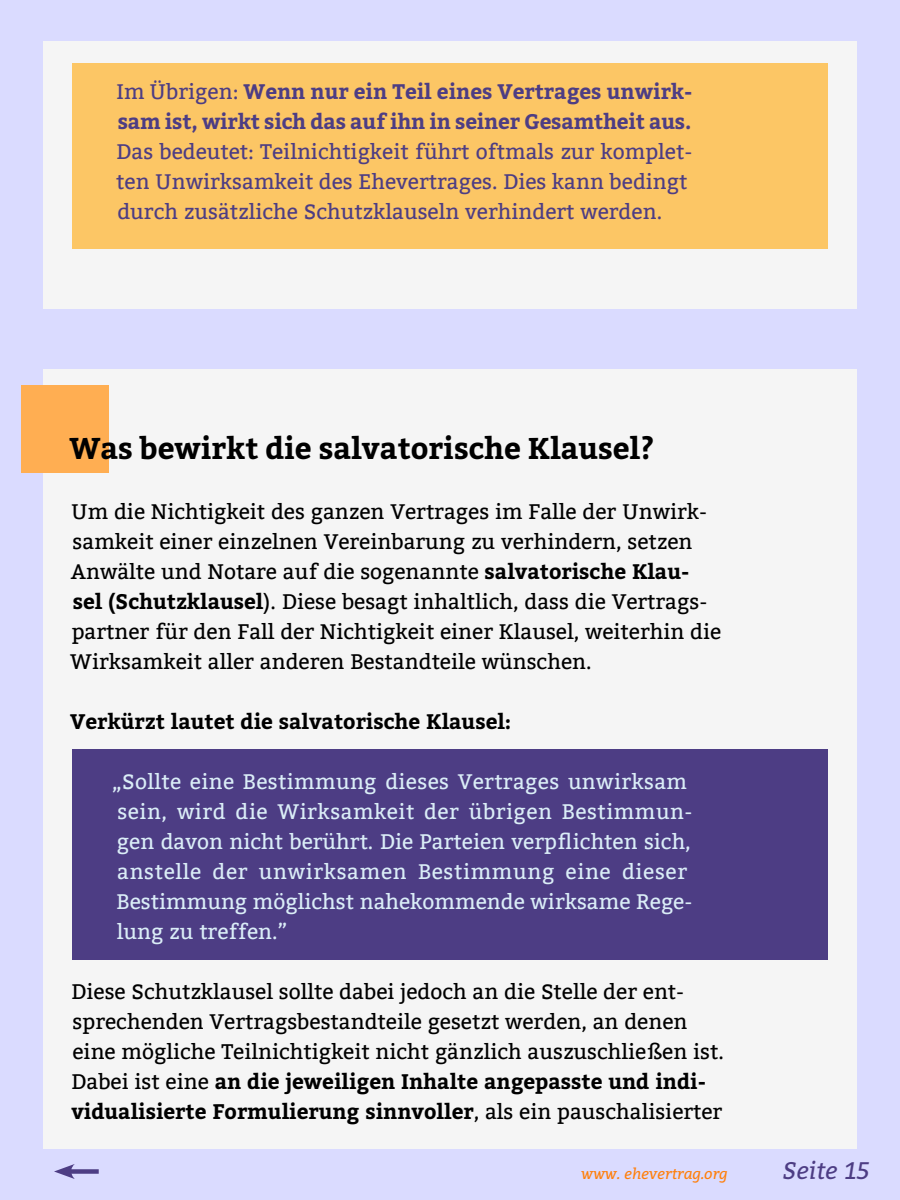
<style>
.page{position:relative;width:900px;height:1200px;background:#dadbff}
.page>*{position:absolute;margin:0;border:0;box-sizing:border-box;transform-origin:0 0}
.t1{font:700 30px "Bitter";color:#000}
.t2{font:italic 24px "Bitter";color:#4d3d84}
.t3{font:21px/30px "Bitter";color:#000}
.t4{font:21px/30px "Bitter";letter-spacing:.015em;color:#daedf7}
.t5{font:21px/30px "Bitter";color:#4d3d84}
.t6{font:700 21px/30px "Bitter";letter-spacing:-.01em;color:#4d3d84}
.t7{font:700 21px "Bitter";color:#000}
.t8{font:italic 15px "Bitter";color:#ff7f0b}
.s1{font-weight:400}
.s2{font-weight:700}
</style>
<div class="page">
<div style="left:43px;top:41px;width:814px;height:268px;background:#f5f5f5"></div>
<div style="left:73px;top:63px;width:755px;height:186px;background:#fcc665"></div>
<div style="left:43px;top:369px;width:814px;height:780px;background:#f5f5f5"></div>
<div style="left:22px;top:385px;width:87px;height:88px;background:#ffae52"></div>
<div style="left:73px;top:749px;width:755px;height:211px;background:#4d3d84"></div>
<div style="left:67px;top:1169px;width:32px;height:5px;background:#4d3d84"></div>
<svg style="left:54px;top:1164px;width:21px;height:15px"></svg>
<p class="t6" style="left:117px;top:77px;width:578px"><span class="s1">Im Übrigen:</span> Wenn nur ein Teil eines Vertrages unwirk&shy;sam ist, wirkt sich das auf ihn in seiner Gesamtheit aus.</p>
<p class="t5" style="left:116px;top:137px;width:578px">Das bedeutet: Teilnichtigkeit führt oftmals zur komplet&shy;ten Unwirksamkeit des Ehevertrages. Dies kann bedingt durch zusätzliche Schutzklauseln verhindert werden.</p>
<h1 class="t1" style="left:69px;top:430px;width:586px">Was bewirkt die salvatorische Klausel?</h1>
<p class="t3" style="left:70px;top:497px;width:653px">Um die Nichtigkeit des ganzen Vertrages im Falle der Unwirk&shy;samkeit einer einzelnen Vereinbarung zu verhindern, setzen Anwälte und Notare auf die sogenannte <span class="s2">salvatorische Klau&shy;sel (Schutzklausel</span>). Diese besagt inhaltlich, dass die Vertrags&shy;partner für den Fall der Nichtigkeit einer Klausel, weiterhin die Wirksamkeit aller anderen Bestandteile wünschen.</p>
<p class="t7" style="left:70px;top:709px;width:443px">Verkürzt lautet die salvatorische Klausel:</p>
<p class="t4" style="left:112px;top:767px;width:582px">„Sollte eine Bestimmung dieses Vertrages unwirksam sein, wird die Wirksamkeit der übrigen Bestimmun&shy;gen davon nicht berührt. Die Parteien verpflichten sich, anstelle der unwirksamen Bestimmung eine dieser Bestimmung möglichst nahekommende wirksame Rege&shy;lung zu treffen.”</p>
<p class="t3" style="left:71px;top:977px;width:654px">Diese Schutzklausel sollte dabei jedoch an die Stelle der ent&shy;sprechenden Vertragsbestandteile gesetzt werden, an denen eine mögliche Teilnichtigkeit nicht gänzlich auszuschließen ist.<br>Dabei ist eine <span class="s2">an die jeweiligen Inhalte angepasste und indi&shy;vidualisierte Formulierung sinnvoller</span>, als ein pauschalisierter</p>
<p class="t8" style="left:581px;top:1163px;width:148px">www. ehevertrag.org</p>
<p class="t2" style="left:783px;top:1153px;width:89px">Seite 15</p>
</div>
